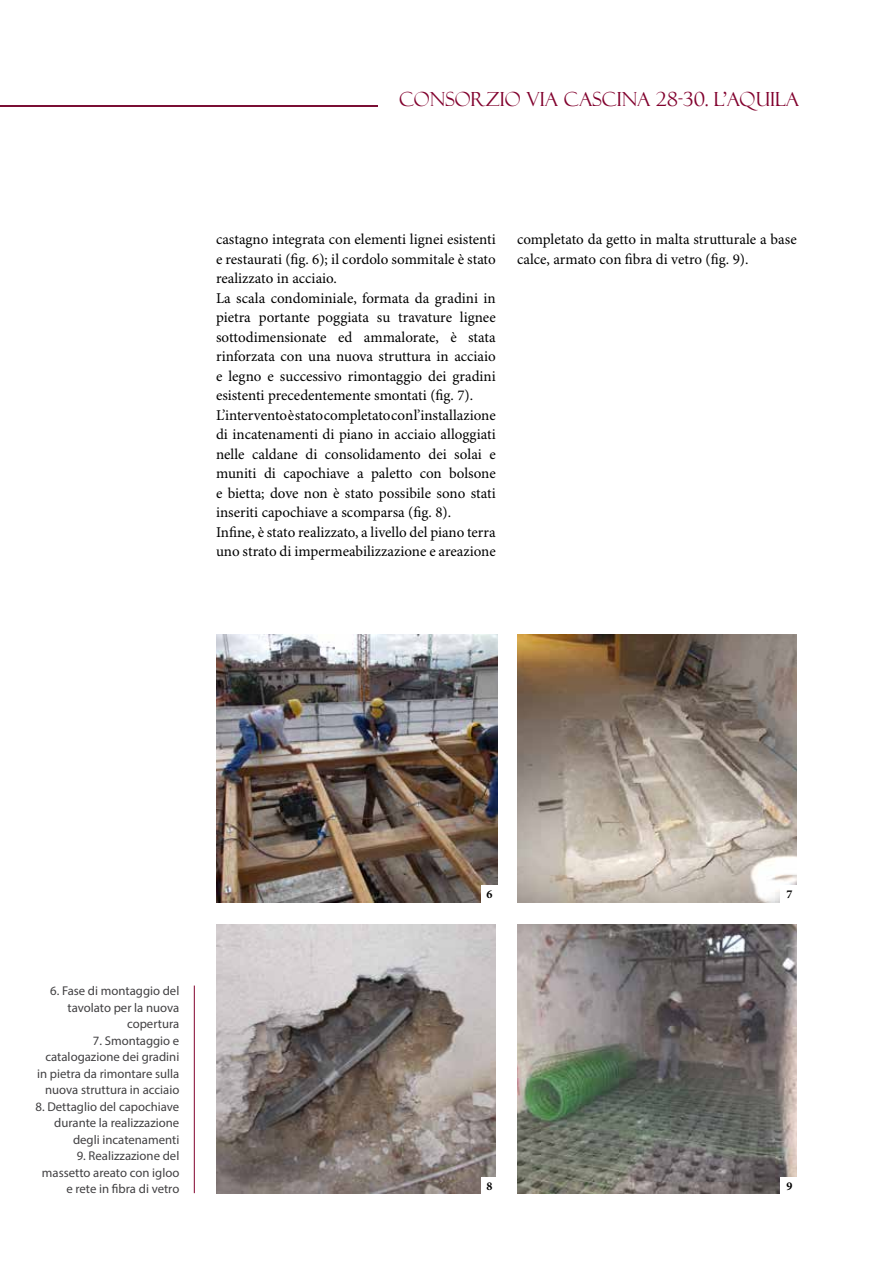
<style>
.page{position:relative;width:893px;height:1263px;background:#fff}
.page>*{position:absolute;margin:0;border:0;box-sizing:border-box;transform-origin:0 0}
.t1{font:19.5px "Felix Titling";color:#81002d}
.t2{font:15px/19.5px "Minion Pro";color:#000}
.t3{font:12.75px/16.5px "Myriad Pro";color:#414042;text-align:right}
.t4{font:700 12px "Minion Pro";color:#000}
</style>
<div class="page">
<img style="left:216px;top:924px;width:280px;height:269px">
<img style="left:216px;top:635px;width:281px;height:267px">
<img style="left:517px;top:635px;width:280px;height:267px">
<img style="left:517px;top:924px;width:280px;height:269px">
<hr style="left:0;top:105px;width:378px;height:2px;background:#7a0e34">
<hr style="left:194px;top:985px;width:1px;height:208px;background:#81002d">
<div style="left:481px;top:885px;width:17px;height:17px;background:#fff"></div>
<div style="left:481px;top:1177px;width:17px;height:17px;background:#fff"></div>
<div style="left:781px;top:885px;width:17px;height:17px;background:#fff"></div>
<div style="left:781px;top:1177px;width:17px;height:17px;background:#fff"></div>
<h1 class="t1" style="left:399px;top:88px;width:402px">CONSORZIO VIA CASCINA 28-30. L’AQUILA</h1>
<p class="t2" style="left:216px;top:230px;width:281px">castagno integrata con elementi lignei esistenti e restaurati (fig. 6); il cordolo sommitale è stato realizzato in acciaio.<br>La scala condominiale, formata da gradini in pietra portante poggiata su travature lignee sottodimensionate ed ammalorate, è stata rinforzata con una nuova struttura in acciaio e legno e successivo rimontaggio dei gradini esistenti precedentemente smontati (fig. 7).<br>L’intervento è stato completato con l’installazione di incatenamenti di piano in acciaio alloggiati nelle caldane di consolidamento dei solai e muniti di capochiave a paletto con bolsone e bietta; dove non è stato possibile sono stati inseriti capochiave a scomparsa (fig. 8).<br>Infine, è stato realizzato, a livello del piano terra uno strato di impermeabilizzazione e areazione</p>
<p class="t2" style="left:517px;top:230px;width:281px">completato da getto in malta strutturale a base calce, armato con fibra di vetro (fig. 9).</p>
<p class="t3" style="left:50px;top:982px;width:131px">6. Fase di montaggio del tavolato per la nuova copertura</p>
<p class="t3" style="left:37px;top:1032px;width:144px">7. Smontaggio e catalogazione dei gradini in pietra da rimontare sulla nuova struttura in acciaio</p>
<p class="t3" style="left:36px;top:1098px;width:145px">8. Dettaglio del capochiave durante la realizzazione degli incatenamenti</p>
<p class="t3" style="left:42px;top:1147px;width:139px">9. Realizzazione del massetto areato con igloo e rete in fibra di vetro</p>
<p class="t4" style="left:487px;top:886px;width:7px">6</p>
<p class="t4" style="left:487px;top:1178px;width:7px">8</p>
<p class="t4" style="left:786px;top:886px;width:7px">7</p>
<p class="t4" style="left:786px;top:1178px;width:7px">9</p>
</div>
